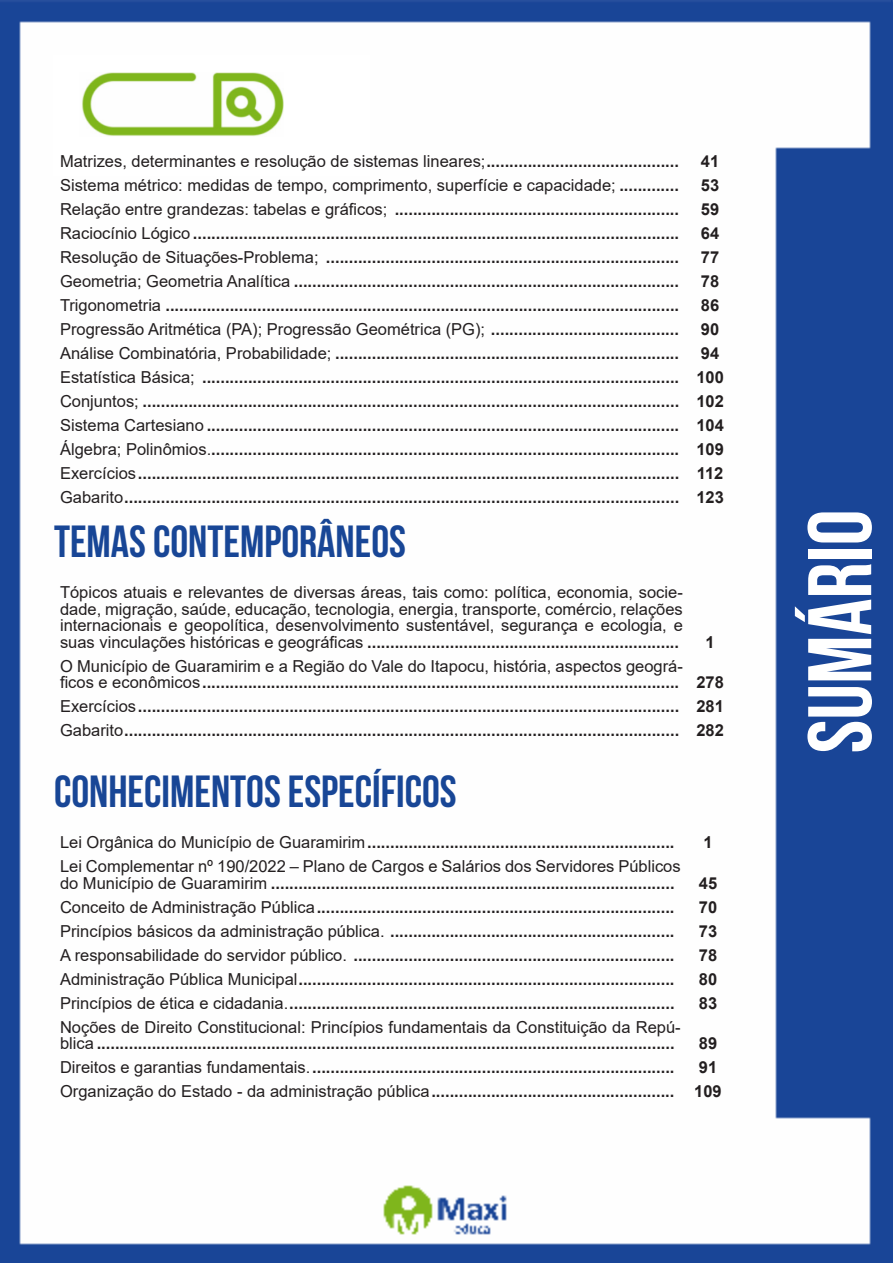
<style>
.page{position:relative;width:893px;height:1263px;background:#fff}
.page>*{position:absolute;margin:0;border:0;box-sizing:border-box;transform-origin:0 0}
.t1{font:700 90px "Bebas Neue";color:#fff}
.t2{font:700 45px "Bebas Neue";color:#184696}
.ALTERNATIVAS{font:700 16.5px/16.5px "Arial";color:#231f20}
.ALTERNATIVAS-2{font:16.5px/16.5px "Arial";color:#231f20;text-align:justify}
.INDICE{font:700 16.5px "Arial";color:#231f20}
.s1{font-weight:700}
.s2{font-weight:400}
</style>
<div class="page">
<img style="left:0;top:0;width:893px;height:1263px">
<div style="left:53px;top:55px;width:317px;height:121px;background:#fff"></div>
<img style="left:82px;top:72px;width:201px;height:64px">
<p class="ALTERNATIVAS-2" style="left:60px;top:153px;width:620px">Matrizes, determinantes e resolução de sistemas lineares;<span class="s1">..........................................</span></p>
<p class="INDICE" style="left:701px;top:149px;width:20px">41</p>
<p class="ALTERNATIVAS-2" style="left:60px;top:177px;width:620px">Sistema métrico: medidas de tempo, comprimento, superfície e capacidade; <span class="s1">.............</span></p>
<p class="INDICE" style="left:701px;top:173px;width:20px">53</p>
<p class="ALTERNATIVAS" style="left:60px;top:201px;width:621px"><span class="s2">Relação entre grandezas: tabelas e gráficos;</span> ..............................................................</p>
<p class="INDICE" style="left:701px;top:197px;width:20px">59</p>
<p class="ALTERNATIVAS" style="left:60px;top:225px;width:621px"><span class="s2">Raciocínio Lógico</span> ..........................................................................................................</p>
<p class="INDICE" style="left:701px;top:221px;width:20px">64</p>
<p class="ALTERNATIVAS" style="left:60px;top:249px;width:621px"><span class="s2">Resolução de Situações-Problema;</span> .............................................................................</p>
<p class="INDICE" style="left:701px;top:245px;width:20px">77</p>
<p class="ALTERNATIVAS" style="left:60px;top:273px;width:621px"><span class="s2">Geometria; Geometria Analítica</span> ....................................................................................</p>
<p class="INDICE" style="left:701px;top:269px;width:20px">78</p>
<p class="ALTERNATIVAS" style="left:60px;top:297px;width:621px"><span class="s2">Trigonometria</span> ................................................................................................................</p>
<p class="INDICE" style="left:701px;top:293px;width:20px">86</p>
<p class="ALTERNATIVAS-2" style="left:60px;top:321px;width:620px">Progressão Aritmética (PA); Progressão Geométrica (PG); <span class="s1">.........................................</span></p>
<p class="INDICE" style="left:701px;top:317px;width:20px">90</p>
<p class="ALTERNATIVAS" style="left:60px;top:345px;width:621px"><span class="s2">Análise Combinatória, Probabilidade;</span> ...........................................................................</p>
<p class="INDICE" style="left:701px;top:342px;width:20px">94</p>
<p class="ALTERNATIVAS" style="left:60px;top:369px;width:621px"><span class="s2">Estatística Básica;</span> ........................................................................................................</p>
<p class="INDICE" style="left:696px;top:366px;width:29px">100</p>
<p class="ALTERNATIVAS" style="left:60px;top:393px;width:621px"><span class="s2">Conjuntos;</span> .....................................................................................................................</p>
<p class="INDICE" style="left:696px;top:390px;width:29px">102</p>
<p class="ALTERNATIVAS" style="left:60px;top:417px;width:621px"><span class="s2">Sistema Cartesiano</span> .......................................................................................................</p>
<p class="INDICE" style="left:696px;top:414px;width:29px">104</p>
<p class="ALTERNATIVAS" style="left:60px;top:441px;width:621px"><span class="s2">Álgebra; Polinômios.</span>......................................................................................................</p>
<p class="INDICE" style="left:696px;top:438px;width:29px">109</p>
<p class="ALTERNATIVAS" style="left:60px;top:465px;width:621px"><span class="s2">Exercícios</span>......................................................................................................................</p>
<p class="INDICE" style="left:697px;top:462px;width:28px">112</p>
<p class="ALTERNATIVAS" style="left:60px;top:489px;width:621px"><span class="s2">Gabarito</span>.........................................................................................................................</p>
<p class="INDICE" style="left:696px;top:486px;width:29px">123</p>
<p class="t2" style="left:54px;top:517px;width:353px">TEMAS CONTEMPORÂNEOS</p>
<p class="ALTERNATIVAS-2" style="left:60px;top:584px;width:624px">Tópicos atuais e relevantes de diversas áreas, tais como: política, economia, socie&shy;dade, migração, saúde, educação, tecnologia, energia, transporte, comércio, relações internacionais e geopolítica, desenvolvimento sustentável, segurança e ecologia, e suas vinculações históricas e geográficas <span class="s1">....................................................................</span></p>
<p class="INDICE" style="left:705px;top:630px;width:11px">1</p>
<p class="ALTERNATIVAS" style="left:60px;top:658px;width:624px"><span class="s2">O Município de Guaramirim e a Região do Vale do Itapocu, história, aspectos geográ&shy;ficos e econômicos</span>........................................................................................................</p>
<p class="INDICE" style="left:696px;top:671px;width:29px">278</p>
<p class="ALTERNATIVAS" style="left:60px;top:698px;width:621px"><span class="s2">Exercícios</span>......................................................................................................................</p>
<p class="INDICE" style="left:696px;top:695px;width:29px">281</p>
<p class="ALTERNATIVAS" style="left:60px;top:722px;width:621px"><span class="s2">Gabarito</span>.........................................................................................................................</p>
<p class="INDICE" style="left:696px;top:719px;width:29px">282</p>
<p class="t2" style="left:54px;top:767px;width:404px">CONHECIMENTOS ESPECÍFICOS</p>
<p class="ALTERNATIVAS" style="left:60px;top:834px;width:616px"><span class="s2">Lei Orgânica do Município de Guaramirim</span>...................................................................</p>
<p class="INDICE" style="left:703px;top:831px;width:11px">1</p>
<p class="ALTERNATIVAS-2" style="left:60px;top:858px;width:622px">Lei Complementar nº 190/2022 – Plano de Cargos e Salários dos Servidores Públicos do Município de Guaramirim <span class="s1">........................................................................................</span></p>
<p class="INDICE" style="left:699px;top:871px;width:20px">45</p>
<p class="ALTERNATIVAS" style="left:60px;top:899px;width:616px"><span class="s2">Conceito de Administração Pública</span>..............................................................................</p>
<p class="INDICE" style="left:699px;top:895px;width:20px">70</p>
<p class="ALTERNATIVAS" style="left:60px;top:923px;width:616px"><span class="s2">Princípios básicos da administração pública.</span> ..............................................................</p>
<p class="INDICE" style="left:699px;top:919px;width:20px">73</p>
<p class="ALTERNATIVAS" style="left:60px;top:947px;width:616px"><span class="s2">A responsabilidade do servidor público.</span> ......................................................................</p>
<p class="INDICE" style="left:699px;top:943px;width:20px">78</p>
<p class="ALTERNATIVAS" style="left:60px;top:971px;width:616px"><span class="s2">Administração Pública Municipal</span>..................................................................................</p>
<p class="INDICE" style="left:699px;top:967px;width:20px">80</p>
<p class="ALTERNATIVAS" style="left:60px;top:995px;width:616px"><span class="s2">Princípios de ética e cidadania.</span>....................................................................................</p>
<p class="INDICE" style="left:699px;top:991px;width:20px">83</p>
<p class="ALTERNATIVAS" style="left:60px;top:1019px;width:622px"><span class="s2">Noções de Direito Constitucional: Princípios fundamentais da Constituição da Repú&shy;blica</span> ..............................................................................................................................</p>
<p class="INDICE" style="left:699px;top:1032px;width:20px">89</p>
<p class="ALTERNATIVAS" style="left:60px;top:1059px;width:616px"><span class="s2">Direitos e garantias fundamentais.</span>...............................................................................</p>
<p class="INDICE" style="left:699px;top:1056px;width:20px">91</p>
<p class="ALTERNATIVAS" style="left:60px;top:1083px;width:616px"><span class="s2">Organização do Estado - da administração pública</span>.....................................................</p>
<p class="INDICE" style="left:694px;top:1080px;width:29px">109</p>
<h1 class="t1" style="left:791px;top:753px;width:245px;rotate:-90deg">SUMÁRIO</h1>
</div>
